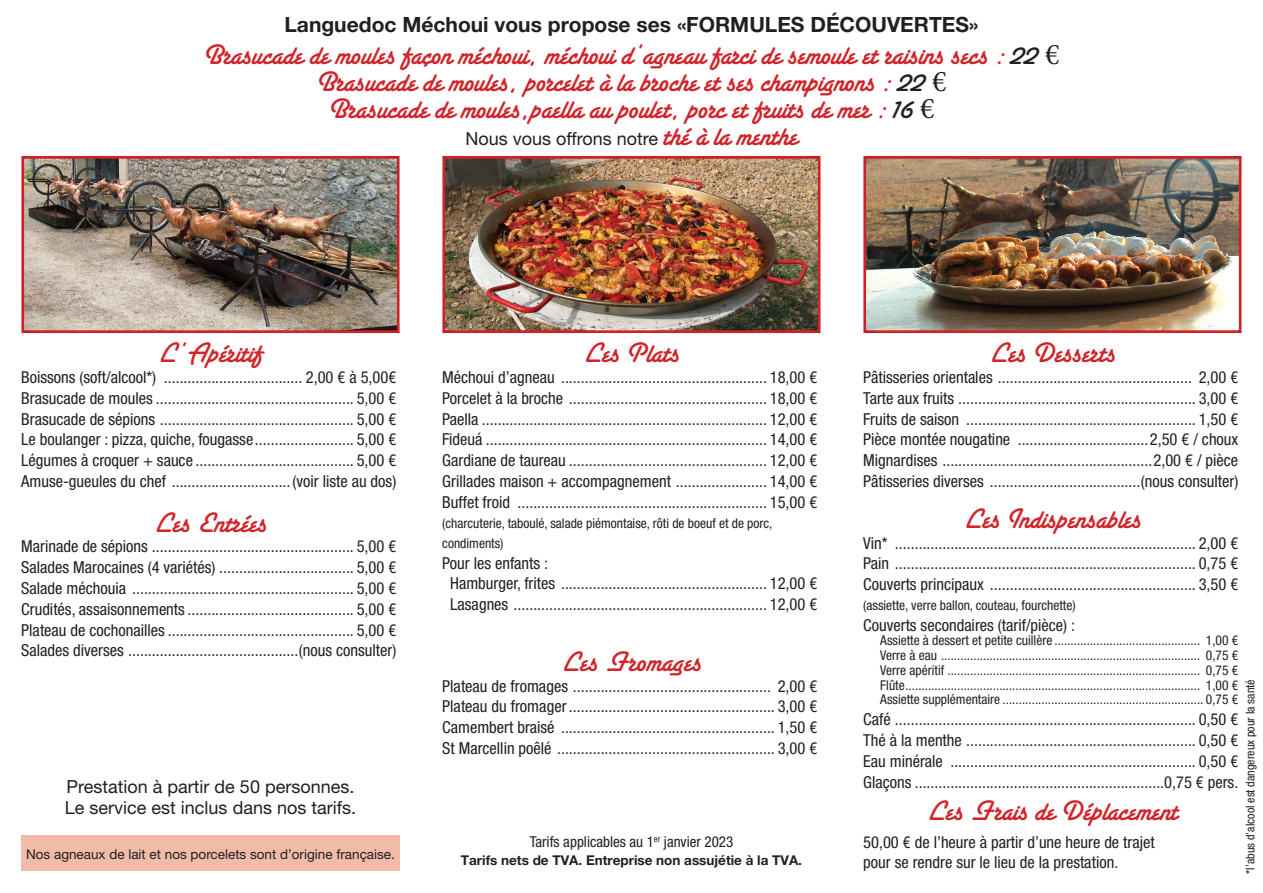
<style>
.page{position:relative;width:1263px;height:893px;background:#fff}
.page>*{position:absolute;margin:0;border:0;box-sizing:border-box;transform-origin:0 0}
.interTitre{font:30px/27px "Santa Fe Let Plain";color:#d1232a;text-align:center}
.texte_normal{font:30px "Santa Fe Let Plain";color:#d1232a}
.Titre1{font:700 21px "Helvetica Neue LT Pro";color:#231f20}
.texte_normal-2{font:18px/21.6px "Helvetica Neue";color:#231f20}
.prix{font:condensed 16.5px/19.5px "Helvetica Neue";color:#231f20}
.remarque{font:condensed 15px "Helvetica Neue";color:#231f20}
.prix-2{font:condensed 13.5px/19.5px "Helvetica Neue";color:#231f20}
.texte_normal-3{font:13.5px "Helvetica Neue";color:#231f20}
.remarque-2{font:700 13.5px "Helvetica Neue LT Pro";color:#231f20}
.remarque-3{font:condensed 13.5px "Helvetica Neue";color:#231f20}
.remarque-4{font:condensed 12px "Helvetica Neue";color:#231f20}
.remarque-5{font:condensed 8.7px "Helvetica Neue";color:#231f20}
.s1{color:#231f20}
.s2{font-family:"Minion Pro";color:#231f20}
</style>
<div class="page">
<div style="left:21px;top:836px;width:379px;height:35px;background:#f0bca9"></div>
<div style="left:20px;top:154px;width:381px;height:180px;background:#231f20;opacity:.5"></div>
<div style="left:441px;top:154px;width:381px;height:180px;background:#231f20;opacity:.5"></div>
<div style="left:862px;top:154px;width:381px;height:180px;background:#231f20;opacity:.5"></div>
<p class="Titre1" style="left:284px;top:12px;width:695px">Languedoc Méchoui vous propose ses «FORMULES DÉCOUVERTES«</p>
<p class="interTitre" style="left:203px;top:43px;width:858px">Brasucade de moules façon méchoui, méchoui ’d agneau farci de semoule et raisins secs : <span class="s1">22</span> <span class="s2">€<br></span>Brasucade de moules, porcelet laà broche et ses champignons : <span class="s1">22</span> <span class="s2">€<br></span>Brasucade de moules,paella au poulet, porc et fruits de mer <span class="s1">16</span>: <span class="s2">€</span></p>
<p class="texte_normal" style="left:663px;top:125px;width:136px">thé laà menthe</p>
<p class="texte_normal-2" style="left:465px;top:127px;width:194px">Nous vous offrons notre</p>
<p class="interTitre" style="left:158px;top:342px;width:107px">L’Apéritif</p>
<p class="prix" style="left:164px;top:367px;width:234px">................................... 2,00 à€ 5,00€</p>
<p class="prix" style="left:21px;top:367px;width:137px">Boissons (soft/alcool*)</p>
<p class="prix" style="left:21px;top:388px;width:377px">Brasucade de moules .................................................. 5,00 €</p>
<p class="prix" style="left:21px;top:409px;width:377px">Brasucade de sépions ................................................. 5,00 €</p>
<p class="prix" style="left:21px;top:430px;width:377px">Le boulanger : pizza, quiche, fougasse......................... 5,00 €</p>
<p class="prix" style="left:21px;top:450px;width:377px">Légumes à croquer + sauce........................................ 5,00 €</p>
<p class="prix" style="left:21px;top:471px;width:377px">Amuse-gueules du chef ..............................(voir liste au dos(</p>
<p class="interTitre" style="left:154px;top:511px;width:115px">Les Entrées</p>
<p class="prix" style="left:21px;top:537px;width:377px">Marinade de sépions ................................................... 5,00 €</p>
<p class="prix" style="left:21px;top:557px;width:377px">Salades Marocaines 4( variétés( .................................. 5,00 €</p>
<p class="prix" style="left:21px;top:578px;width:377px">Salade méchouia ........................................................ 5,00 €</p>
<p class="prix" style="left:21px;top:599px;width:377px">Crudités, assaisonnements .......................................... 5,00 €</p>
<p class="prix" style="left:21px;top:620px;width:377px">Plateau de cochonailles ............................................... 5,00 €</p>
<p class="prix" style="left:21px;top:641px;width:377px">Salades diverses ...........................................(nous consulter(</p>
<p class="texte_normal-2" style="left:65px;top:775px;width:293px">Prestation à partir de 50 personnes.<br>Le service est inclus dans nos tarifs.</p>
<p class="texte_normal-3" style="left:26px;top:846px;width:370px">Nos agneaux de lait et nos porcelets sont ’d origine française.</p>
<p class="interTitre" style="left:583px;top:342px;width:98px">Les Plats</p>
<p class="prix" style="left:442px;top:367px;width:377px">Méchoui ’d agneau .................................................... 18,00 €</p>
<p class="prix" style="left:442px;top:388px;width:377px">Porcelet laà broche .................................................. 18,00 €</p>
<p class="prix" style="left:442px;top:409px;width:377px">Paella ........................................................................ 12,00 €</p>
<p class="prix" style="left:442px;top:430px;width:377px">Fideuá ....................................................................... 14,00 €</p>
<p class="prix" style="left:442px;top:450px;width:377px">Gardiane de taureau .................................................. 12,00 €</p>
<p class="prix" style="left:442px;top:471px;width:377px">Grillades maison + accompagnement ....................... 14,00 €</p>
<p class="prix" style="left:517px;top:492px;width:301px">............................................................... 15,00 €</p>
<p class="prix" style="left:442px;top:492px;width:69px">Buffet froid</p>
<p class="prix-2" style="left:442px;top:514px;width:332px">(charcuterie, taboulé, salade piémontaise, rôti de boeuf et de porc, condiments(</p>
<p class="prix" style="left:442px;top:553px;width:107px">Pour les enfants :</p>
<p class="prix" style="left:450px;top:574px;width:369px">Hamburger, frites .................................................... 12,00 €</p>
<p class="prix" style="left:450px;top:595px;width:369px">Lasagnes ................................................................ 12,00 €</p>
<p class="interTitre" style="left:561px;top:650px;width:142px">Les Fromages</p>
<p class="prix" style="left:442px;top:676px;width:377px">Plateau de fromages .................................................. 2,00 €</p>
<p class="prix" style="left:442px;top:697px;width:377px">Plateau du fromager.................................................... 3,00 €</p>
<p class="prix" style="left:442px;top:717px;width:377px">Camembert braisé ...................................................... 1,50 €</p>
<p class="prix" style="left:442px;top:738px;width:377px">St Marcellin poêlé ....................................................... 3,00 €</p>
<p class="remarque" style="left:530px;top:833px;width:126px">Tarifs applicables au 1</p>
<p class="remarque" style="left:664px;top:833px;width:71px">janvier 2023</p>
<p class="remarque-5" style="left:654px;top:834px;width:8px">er</p>
<p class="remarque-2" style="left:461px;top:852px;width:342px">Tarifs nets de TVA. Entreprise non assujétie laà TVA.</p>
<p class="interTitre" style="left:989px;top:342px;width:128px">Les Desserts</p>
<p class="prix" style="left:863px;top:367px;width:377px">Pâtisseries orientales ................................................. 2,00 €</p>
<p class="prix" style="left:863px;top:388px;width:377px">Tarte aux fruits ............................................................ 3,00 €</p>
<p class="prix" style="left:863px;top:409px;width:377px">Fruits de saison .......................................................... 1,50 €</p>
<p class="prix" style="left:863px;top:430px;width:377px">Pièce montée nougatine .................................2,50 /€ choux</p>
<p class="prix" style="left:863px;top:450px;width:377px">Mignardises .....................................................2,00 /€ pièce</p>
<p class="prix" style="left:863px;top:471px;width:377px">Pâtisseries diverses ......................................(nous consulter(</p>
<p class="interTitre" style="left:963px;top:508px;width:180px">Les Indispensables</p>
<p class="prix" style="left:863px;top:533px;width:377px">Vin* ............................................................................ 2,00 €</p>
<p class="prix" style="left:863px;top:554px;width:377px">Pain ............................................................................ 0,75 €</p>
<p class="prix" style="left:863px;top:574px;width:377px">Couverts principaux .................................................... 3,50 €</p>
<p class="remarque-3" style="left:863px;top:597px;width:214px">(assiette, verre ballon, couteau, fourchette(</p>
<p class="prix" style="left:863px;top:615px;width:213px">Couverts secondaires (tarif/pièce :(</p>
<p class="prix-2" style="left:880px;top:631px;width:359px">Assiette à dessert et petite cuillère............................................. 1,00 €</p>
<p class="prix-2" style="left:880px;top:645px;width:359px">Verre à eau ................................................................................ 0,75 €</p>
<p class="prix-2" style="left:880px;top:660px;width:359px">Verre apéritif .............................................................................. 0,75 €</p>
<p class="prix-2" style="left:880px;top:675px;width:359px">Flûte........................................................................................... 1,00 €</p>
<p class="prix-2" style="left:880px;top:690px;width:359px">Assiette supplémentaire .............................................................. 0,75 €</p>
<p class="prix" style="left:863px;top:709px;width:377px">Café ............................................................................ 0,50 €</p>
<p class="prix" style="left:863px;top:730px;width:377px">Thé laà menthe .......................................................... 0,50 €</p>
<p class="prix" style="left:863px;top:751px;width:377px">Eau minérale .............................................................. 0,50 €</p>
<p class="prix" style="left:863px;top:772px;width:377px">Glaçons ...............................................................0,75 € pers.</p>
<p class="interTitre" style="left:927px;top:800px;width:253px">Les Frais de Déplacement</p>
<p class="prix" style="left:863px;top:832px;width:293px">50,00 € de ’l heure à partir ’d une heure de trajet pour se rendre sur le lieu de la prestation.</p>
<p class="remarque-4" style="left:1243px;top:874px;width:196px;rotate:-90deg">’l* abus ’d alcool est dangereux pour la santé</p>
</div>
